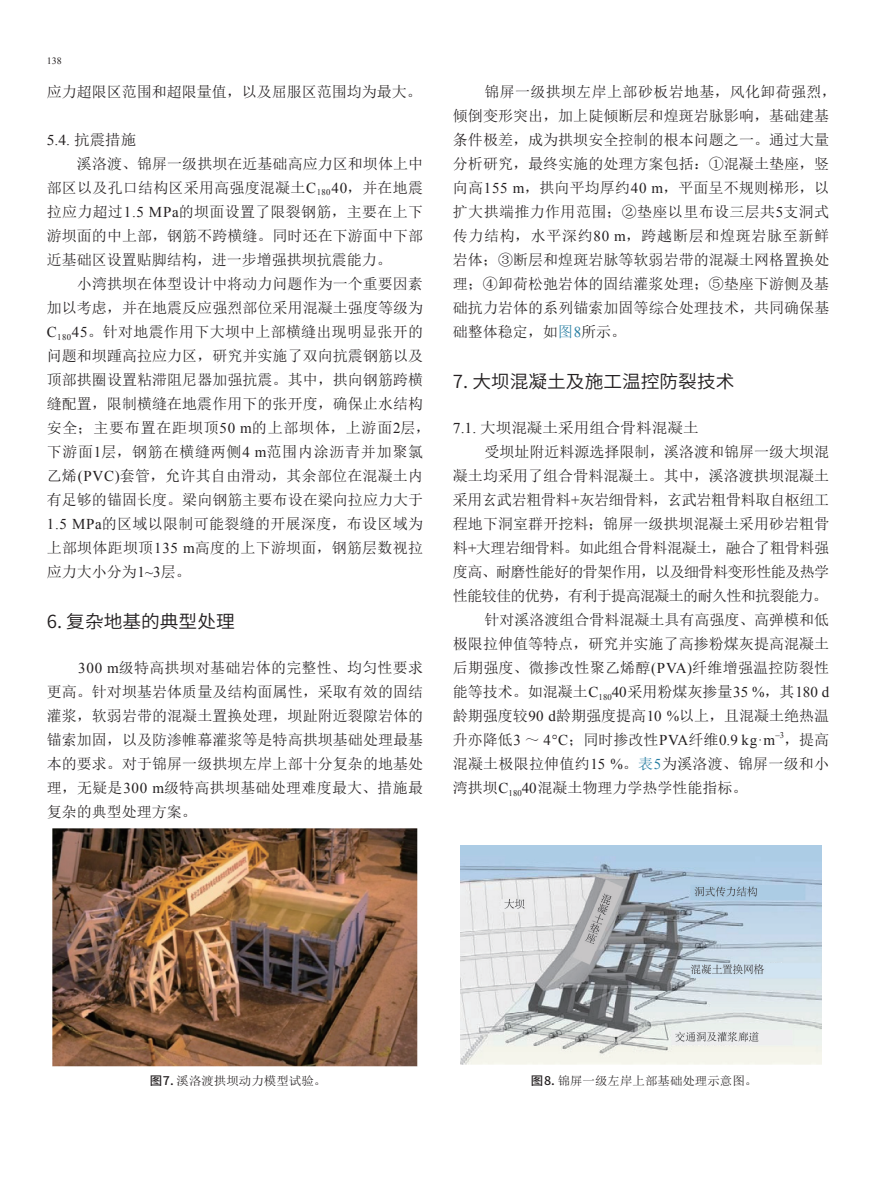
<style>
.page{position:relative;width:893px;height:1191px;background:#fff}
.page>*{position:absolute;margin:0;border:0;box-sizing:border-box;transform-origin:0 0}
.t1{font:18px "Source Han Sans CN";color:#231f20;scale:1.04 1}
.t2{font:15px/24px "Sim Sun";letter-spacing:.005em;color:#231f20;text-align:justify}
.t3{font:15px "Times New Roman";color:#231f20}
.t4{font:15px "Sim Sun";letter-spacing:-.02em;color:#231f20}
.t5{font:15px "Sim Sun";letter-spacing:-.015em;color:#231f20}
.t6{font:15px "Sim Sun";letter-spacing:-.035em;color:#231f20}
.t7{font:15px "Sim Sun";letter-spacing:-.04em;color:#231f20}
.t8{font:15px "Sim Sun";letter-spacing:.005em;color:#231f20;scale:1.04 1}
.t9{font:15px "Times New Roman";color:#231f20;scale:1.04 1}
.t10{font:12px "Sim Sun";color:#231f20;scale:1.04 1}
.t11{font:9.6px "Times New Roman";color:#231f20;scale:1.04 1}
.t12{font:8.7px "Times New Roman";color:#231f20}
.s1{font-family:"Sim Sun"}
.s2{font-family:"Times New Roman"}
.s3{color:#277ea2}
.s4{font-family:"Times New Roman";color:#277ea2}
.s5{font-family:"Source Han Sans CN";font-weight:500}
</style>
<div class="page">
<img style="left:52px;top:828px;width:366px;height:238px">
<img style="left:460px;top:845px;width:362px;height:219px">
<p class="t11" style="left:47px;top:54px;width:16px">138</p>
<p class="t2" style="left:47px;top:80px;width:376px">应力超限区范围和超限量值，以及屈服区范围均为最大。</p>
<p class="t9" style="left:47px;top:130px;width:88px">5.4. <span class="s1">抗震措施</span></p>
<p class="t2" style="left:47px;top:152px;width:378px;text-indent:30px">溪洛渡、锦屏一级拱坝在近基础高应力区和坝体上中部区以及孔口结构区采用高强度混凝土<span class="s2">C</span><sub>180</sub><span class="s2">40</span>，并在地震拉应力超过<span class="s2">1.5 MPa</span>的坝面设置了限裂钢筋，主要在上下游坝面的中上部，钢筋不跨横缝。同时还在下游面中下部近基础区设置贴脚结构，进一步增强拱坝抗震能力。</p>
<p class="t2" style="left:47px;top:272px;width:385px;text-align:left;text-indent:30px">小湾拱坝在体型设计中将动力问题作为一个重要因素加以考虑，并在地震反应强烈部位采用混凝土强度等级为<br><span class="s2">C</span><sub>180</sub><span class="s2">45</span>。针对地震作用下大坝中上部横缝出现明显张开的问题和坝踵高拉应力区，研究并实施了双向抗震钢筋以及顶部拱圈设置粘滞阻尼器加强抗震。其中，拱向钢筋跨横缝配置，限制横缝在地震作用下的张开度，确保止水结构安全；主要布置在距坝顶<span class="s2">50 m</span>的上部坝体，上游面<span class="s2">2</span>层，下游面<span class="s2">1</span>层，钢筋在横缝两侧<span class="s2">4 m</span>范围内涂沥青并加聚氯乙烯<span class="s2">(PVC)</span>套管，允许其自由滑动，其余部位在混凝土内有足够的锚固长度。梁向钢筋主要布设在梁向拉应力大于<br><span class="s2">1.5 MPa</span>的区域以限制可能裂缝的开展深度，布设区域为上部坝体距坝顶<span class="s2">135 m</span>高度的上下游坝面，钢筋层数视拉应力大小分为<span class="s2">1~3</span>层。</p>
<p class="t1" style="left:47px;top:611px;width:182px">6. 复杂地基的典型处理</p>
<p class="t2" style="left:47px;top:656px;width:378px;text-indent:31px"><span class="s2">300 m</span>级特高拱坝对基础岩体的完整性、均匀性要求更高。针对坝基岩体质量及结构面属性，采取有效的固结灌浆，软弱岩带的混凝土置换处理，坝趾附近裂隙岩体的锚索加固，以及防渗帷幕灌浆等是特高拱坝基础处理最基本的要求。对于锦屏一级拱坝左岸上部十分复杂的地基处理，无疑是<span class="s2">300 m</span>级特高拱坝基础处理难度最大、措施最复杂的典型处理方案。</p>
<p class="t2" style="left:453px;top:80px;width:385px;text-align:left;text-indent:31px">锦屏一级拱坝左岸上部砂板岩地基，风化卸荷强烈，倾倒变形突出，加上陡倾断层和煌斑岩脉影响，基础建基条件极差，成为拱坝安全控制的根本问题之一。通过大量分析研究，最终实施的处理方案包括：①混凝土垫座，竖向高<span class="s2">155 m</span>，拱向平均厚约<span class="s2">40 m</span>，平面呈不规则梯形，以扩大拱端推力作用范围；②垫座以里布设三层共<span class="s2">5</span>支洞式传力结构，水平深约<span class="s2">80 m</span>，跨越断层和煌斑岩脉至新鲜岩体；③断层和煌斑岩脉等软弱岩带的混凝土网格置换处理；④卸荷松弛岩体的固结灌浆处理；⑤垫座下游侧及基础抗力岩体的系列锚索加固等综合处理技术，共同确保基础整体稳定，如<span class="s3">图</span><span class="s4">8</span>所示。</p>
<p class="t1" style="left:453px;top:371px;width:272px">7. 大坝混凝土及施工温控防裂技术</p>
<p class="t8" style="left:453px;top:420px;width:238px"><span class="s2">7.1.</span> 大坝混凝土采用组合骨料混凝土</p>
<p class="t2" style="left:484px;top:440px;width:346px">受坝址附近料源选择限制，溪洛渡和锦屏一级大坝混</p>
<p class="t2" style="left:453px;top:464px;width:378px">凝土均采用了组合骨料混凝土。其中，溪洛渡拱坝混凝土</p>
<p class="t4" style="left:453px;top:492px;width:378px">采用玄武岩粗骨料<span class="s2">+</span>灰岩细骨料，玄武岩粗骨料取自枢纽工</p>
<p class="t2" style="left:453px;top:512px;width:378px">程地下洞室群开挖料；锦屏一级拱坝混凝土采用砂岩粗骨</p>
<p class="t5" style="left:453px;top:540px;width:378px">料<span class="s2">+</span>大理岩细骨料。如此组合骨料混凝土，融合了粗骨料强</p>
<p class="t6" style="left:453px;top:564px;width:378px">度高、耐磨性能好的骨架作用，以及细骨料变形性能及热学</p>
<p class="t7" style="left:453px;top:588px;width:376px">性能较佳的优势，有利于提高混凝土的耐久性和抗裂能力。</p>
<p class="t2" style="left:484px;top:608px;width:346px">针对溪洛渡组合骨料混凝土具有高强度、高弹模和低</p>
<p class="t2" style="left:453px;top:632px;width:378px">极限拉伸值等特点，研究并实施了高掺粉煤灰提高混凝土</p>
<p class="t2" style="left:453px;top:656px;width:378px">后期强度、微掺改性聚乙烯醇<span class="s2">(PVA)</span>纤维增强温控防裂性</p>
<p class="t2" style="left:453px;top:680px;width:378px">能等技术。如混凝土<span class="s2">C</span><sub>180</sub><span class="s2">40</span>采用粉煤灰掺量<span class="s2">35 %</span>，其<span class="s2">180 d</span></p>
<p class="t2" style="left:453px;top:704px;width:378px">龄期强度较<span class="s2">90 d</span>龄期强度提高<span class="s2">10 %</span>以上，且混凝土绝热温</p>
<p class="t3" style="left:453px;top:730px;width:324px"><span class="s1">升亦降低</span>3 <span class="s1">～</span> 4°C<span class="s1">；同时掺改性</span>PVA<span class="s1">纤维</span>0.9 kg·m</p>
<p class="t12" style="left:775px;top:729px;width:10px">–3</p>
<p class="t2" style="left:453px;top:728px;width:378px;text-indent:331px">，提高混凝土极限拉伸值约<span class="s2">15 %</span>。<span class="s3">表</span><span class="s4">5</span>为溪洛渡、锦屏一级和小湾拱坝<span class="s2">C</span><sub>180</sub><span class="s2">40</span>混凝土物理力学热学性能指标。</p>
<p class="t10" style="left:150px;top:1074px;width:171px"><span class="s5">图7.</span> 溪洛渡拱坝动力模型试验。</p>
<p class="t10" style="left:531px;top:1074px;width:219px"><span class="s5">图8.</span> 锦屏一级左岸上部基础处理示意图。</p>
</div>
